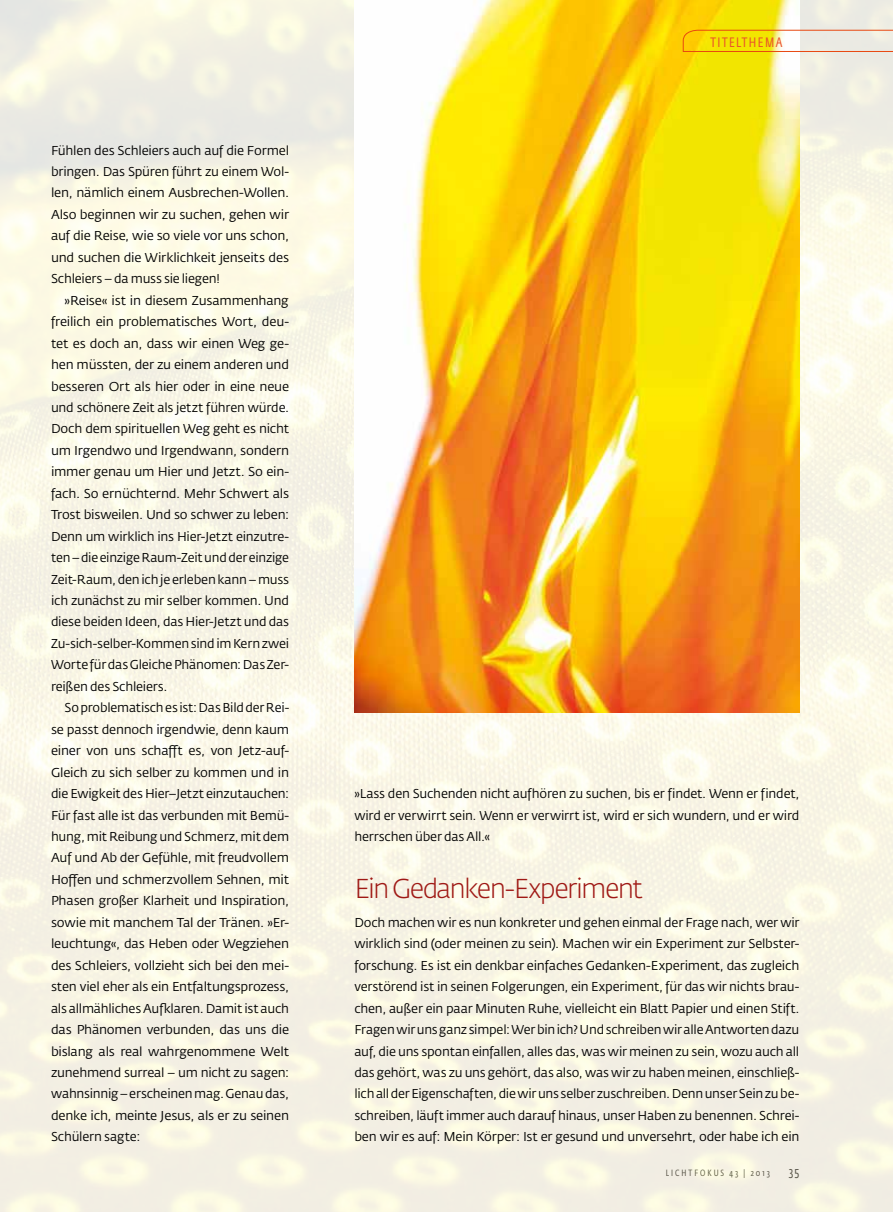
<style>
.page{position:relative;width:893px;height:1212px;background:#fff}
.page>*{position:absolute;margin:0;border:0;box-sizing:border-box;transform-origin:0 0}
.t1{font:300 27px "Fedra Sans Std";letter-spacing:-.055em;color:#9f1915}
.t2{font:13.5px "Fedra Sans Cond Std";letter-spacing:.11em;color:#ea542a}
.t3{font:12.75px/21.5px "Fedra Sans Std";letter-spacing:-.015em;color:#000;text-align:justify}
.t4{font:12.75px "Fedra Sans Cond Std";color:#575756}
.t5{font:9px "Fedra Sans Cond Std";letter-spacing:.23em;color:#575756}
</style>
<div class="page">
<img style="left:0;top:0;width:893px;height:1212px">
<img style="left:354px;top:0;width:445px;height:713px">
<svg style="left:682px;top:29px;width:211px;height:23px;background:#f0d977"></svg>
<p class="t3" style="left:51px;top:139px;width:240px">Fühlen des Schleiers auch auf die Formel bringen. Das Spüren führt zu einem Wol&shy;len, nämlich einem Ausbrechen-Wollen.<br>Also beginnen wir zu suchen, gehen wir auf die Reise, wie so viele vor uns schon, und suchen die Wirklichkeit jenseits des Schleiers – da muss sie liegen!</p>
<p class="t3" style="left:51px;top:289px;width:240px;text-indent:13px">»Reise« ist in diesem Zusammenhang freilich ein problematisches Wort, deu&shy;tet es doch an, dass wir einen Weg ge&shy;hen müssten, der zu einem anderen und besseren Ort als hier oder in eine neue und schönere Zeit als jetzt führen würde.<br>Doch dem spirituellen Weg geht es nicht um Irgendwo und Irgendwann, sondern immer genau um Hier und Jetzt. So ein&shy;fach. So ernüchternd. Mehr Schwert als Trost bisweilen. Und so schwer zu leben:<br>Denn um wirklich ins Hier-Jetzt einzutre&shy;ten – die einzige Raum-Zeit und der einzige Zeit-Raum, den ich je erleben kann – muss ich zunächst zu mir selber kommen. Und diese beiden Ideen, das Hier-Jetzt und das Zu-sich-selber-Kommen sind im Kern zwei Worte für das Gleiche Phänomen: Das Zer&shy;reißen des Schleiers.</p>
<p class="t3" style="left:51px;top:697px;width:240px;text-indent:13px">So problematisch es ist: Das Bild der Rei&shy;se passt dennoch irgendwie, denn kaum einer von uns schafft es, von Jetz-auf-Gleich zu sich selber zu kommen und in die Ewigkeit des Hier–Jetzt einzutauchen:<br>Für fast alle ist das verbunden mit Bemü&shy;hung, mit Reibung und Schmerz, mit dem Auf und Ab der Gefühle, mit freudvollem Hoffen und schmerzvollem Sehnen, mit Phasen großer Klarheit und Inspiration, sowie mit manchem Tal der Tränen. »Er&shy;leuchtung«, das Heben oder Wegziehen des Schleiers, vollzieht sich bei den mei&shy;sten viel eher als ein Entfaltungsprozess, als allmähliches Aufklaren. Damit ist auch das Phänomen verbunden, das uns die bislang als real wahrgenommene Welt zunehmend surreal – um nicht zu sagen: wahnsinnig – erscheinen mag. Genau das, denke ich, meinte Jesus, als er zu seinen Schülern sagte:</p>
<p class="t2" style="left:711px;top:34px;width:72px">TITELTH EMA</p>
<p class="t3" style="left:354px;top:783px;width:447px">»Lass den Suchenden nicht aufhören zu suchen, bis er findet. Wenn er findet, wird er verwirrt sein. Wenn er verwirrt ist, wird er sich wundern, und er wird herrschen über das All.«</p>
<h1 class="t1" style="left:354px;top:871px;width:290px">Ein Gedanken-Experiment</h1>
<p class="t3" style="left:354px;top:912px;width:447px">Doch machen wir es nun konkreter und gehen einmal der Frage nach, wer wir wirklich sind (oder meinen zu sein). Machen wir ein Experiment zur Selbster&shy;forschung. Es ist ein denkbar einfaches Gedanken-Experiment, das zugleich verstörend ist in seinen Folgerungen, ein Experiment, für das wir nichts brau&shy;chen, außer ein paar Minuten Ruhe, vielleicht ein Blatt Papier und einen Stift.<br>Fragen wir uns ganz simpel: Wer bin ich? Und schreiben wir alle Antworten dazu auf, die uns spontan einfallen, alles das, was wir meinen zu sein, wozu auch all das gehört, was zu uns gehört, das also, was wir zu haben meinen, einschließ&shy;lich all der Eigenschaften, die wir uns selber zuschreiben. Denn unser Sein zu be&shy;schreiben, läuft immer auch darauf hinaus, unser Haben zu benennen. Schrei&shy;ben wir es auf: Mein Körper: Ist er gesund und unversehrt, oder habe ich ein</p>
<p class="t5" style="left:666px;top:1167px;width:17px">LICHTF</p>
<p class="t5" style="left:700px;top:1167px;width:71px">OKUS 43 | 2013</p>
<p class="t4" style="left:789px;top:1163px;width:12px">35</p>
</div>
